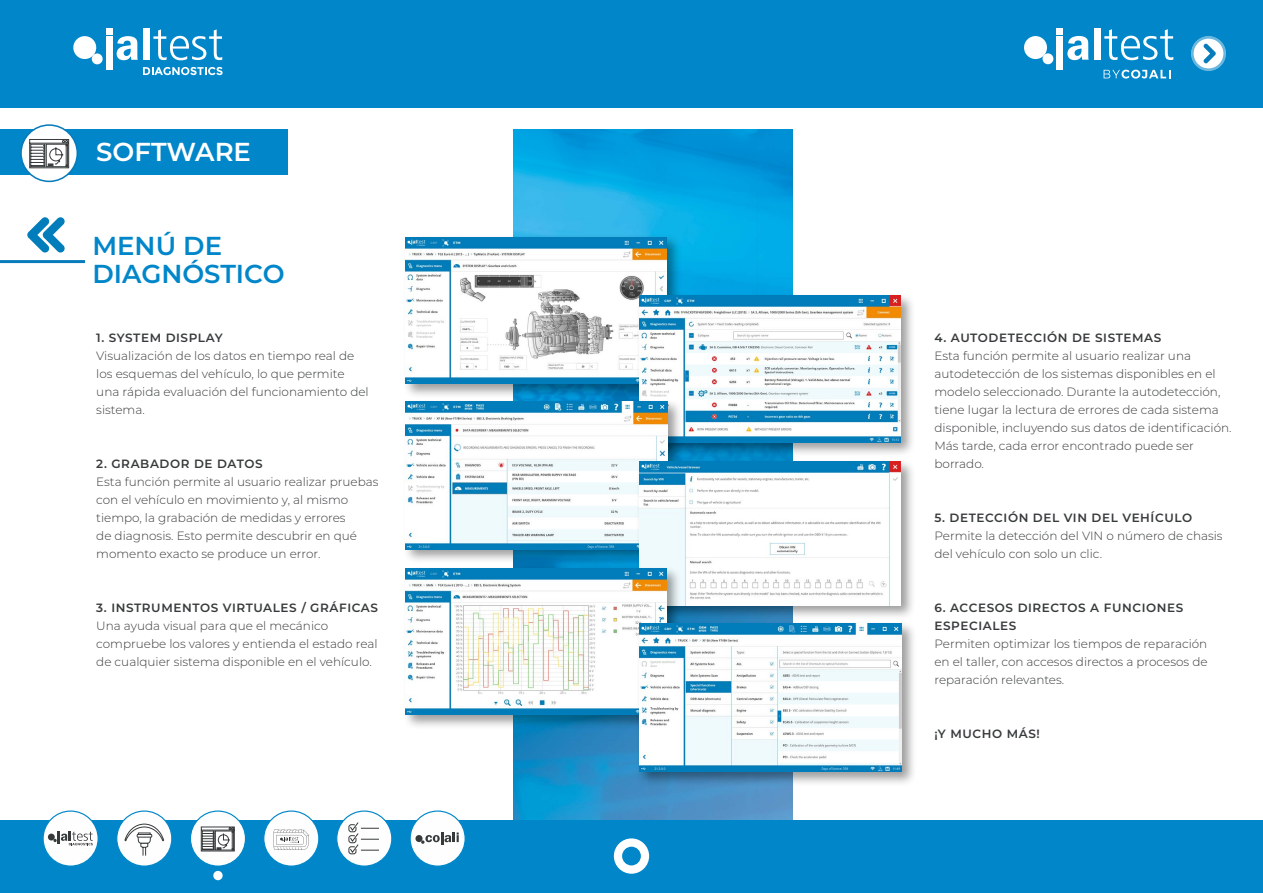
<style>
.page{position:relative;width:1263px;height:893px;background:#fff}
.page>*{position:absolute;margin:0;border:0;box-sizing:border-box;transform-origin:0 0}
.t1{font:600 25.95px/28.5px "Montserrat";color:#0086c9}
.t2{font:600 25.95px "Montserrat";color:#fff}
.t3{font:300 12px/18px "Montserrat";color:#373a3b}
.t4{font:600 12px/18px "Montserrat";letter-spacing:.05em;color:#373a3b}
</style>
<div class="page">
<img style="left:513px;top:129px;width:279px;height:692px">
<hr style="left:0;top:260px;width:85px;height:3px;background:#087cbb">
<div style="left:0;top:0;width:1263px;height:107px;background:#0086c9"></div>
<div style="left:106px;top:28px;width:6px;height:7px;background:#fff"></div>
<svg style="left:117px;top:36px;width:21px;height:24px"></svg>
<div style="left:143px;top:28px;width:7px;height:32px;background:#fff"></div>
<svg style="left:153px;top:29px;width:69px;height:31px"></svg>
<div style="left:106px;top:37px;width:6px;height:33px;background:#fff"></div>
<div style="left:73px;top:36px;width:23px;height:23px;background:#fff;border-radius:50%"></div>
<div style="left:92px;top:53px;width:11px;height:11px;background:#fff;border-radius:50%"></div>
<svg style="left:143px;top:67px;width:80px;height:8px"></svg>
<div style="left:0;top:821px;width:1263px;height:72px;background:#0086c9"></div>
<svg style="left:614px;top:838px;width:35px;height:36px"></svg>
<div style="left:213px;top:871px;width:10px;height:9px;background:#fff;border-radius:50%"></div>
<div style="left:0;top:129px;width:288px;height:46px;background:#0086c9"></div>
<svg style="left:21px;top:125px;width:56px;height:56px"></svg>
<div style="left:20px;top:124px;width:58px;height:58px;border:2px solid #087cbb;border-radius:50%"></div>
<svg style="left:29px;top:139px;width:40px;height:29px"></svg>
<div style="left:402px;top:234px;width:279px;height:165px;background:#000;opacity:.39"></div>
<img style="left:405px;top:237px;width:261px;height:147px">
<div style="left:636px;top:292px;width:279px;height:165px;background:#000;opacity:.39"></div>
<img style="left:639px;top:296px;width:261px;height:146px">
<div style="left:402px;top:398px;width:280px;height:166px;background:#000;opacity:.39"></div>
<img style="left:405px;top:402px;width:262px;height:147px">
<div style="left:636px;top:458px;width:280px;height:162px;background:#000;opacity:.39"></div>
<img style="left:639px;top:461px;width:261px;height:144px">
<div style="left:402px;top:565px;width:279px;height:165px;background:#000;opacity:.39"></div>
<img style="left:405px;top:568px;width:261px;height:147px">
<div style="left:636px;top:620px;width:281px;height:166px;background:#000;opacity:.39"></div>
<img style="left:639px;top:624px;width:262px;height:147px">
<svg style="left:27px;top:217px;width:38px;height:36px"></svg>
<div style="left:1056px;top:28px;width:7px;height:7px;background:#fff"></div>
<svg style="left:1067px;top:36px;width:22px;height:24px"></svg>
<div style="left:1094px;top:28px;width:6px;height:32px;background:#fff"></div>
<svg style="left:1104px;top:29px;width:69px;height:31px"></svg>
<div style="left:1056px;top:37px;width:7px;height:33px;background:#fff"></div>
<div style="left:1024px;top:36px;width:23px;height:23px;background:#fff;border-radius:50%"></div>
<div style="left:1042px;top:53px;width:11px;height:11px;background:#fff;border-radius:50%"></div>
<svg style="left:1103px;top:70px;width:67px;height:9px"></svg>
<svg style="left:1191px;top:36px;width:35px;height:35px"></svg>
<div style="left:1191px;top:36px;width:35px;height:35px;border:2px solid #0086c9;border-radius:50%"></div>
<svg style="left:1203px;top:44px;width:13px;height:19px"></svg>
<div style="left:43px;top:811px;width:55px;height:55px;background:#fefefe;border-radius:50%"></div>
<div style="left:43px;top:810px;width:56px;height:57px;border:1px solid #0086c9;border-radius:50%"></div>
<div style="left:117px;top:811px;width:55px;height:55px;background:#fefefe;border-radius:50%"></div>
<div style="left:116px;top:810px;width:56px;height:57px;border:1px solid #0086c9;border-radius:50%"></div>
<div style="left:190px;top:811px;width:55px;height:55px;background:#fefefe;border-radius:50%"></div>
<div style="left:190px;top:810px;width:56px;height:57px;border:1px solid #0086c9;border-radius:50%"></div>
<div style="left:337px;top:811px;width:55px;height:55px;background:#fefefe;border-radius:50%"></div>
<div style="left:336px;top:810px;width:56px;height:57px;border:1px solid #0086c9;border-radius:50%"></div>
<div style="left:264px;top:811px;width:55px;height:55px;background:#fefefe;border-radius:50%"></div>
<div style="left:263px;top:810px;width:56px;height:57px;border:1px solid #0086c9;border-radius:50%"></div>
<div style="left:410px;top:811px;width:55px;height:55px;background:#fefefe;border-radius:50%"></div>
<div style="left:409px;top:810px;width:57px;height:57px;border:1px solid #0086c9;border-radius:50%"></div>
<div style="left:415px;top:835px;width:7px;height:7px;background:#373a3b;border-radius:50%"></div>
<svg style="left:421px;top:832px;width:38px;height:13px"></svg>
<svg style="left:274px;top:830px;width:35px;height:20px"></svg>
<svg style="left:348px;top:822px;width:31px;height:32px"></svg>
<svg style="left:124px;top:823px;width:40px;height:33px"></svg>
<svg style="left:201px;top:826px;width:34px;height:25px"></svg>
<div style="left:48px;top:834px;width:7px;height:6px;background:#373a3b;border-radius:50%"></div>
<svg style="left:53px;top:831px;width:40px;height:14px"></svg>
<h1 class="t2" style="left:96px;top:134px;width:156px">SOFTWARE</h1>
<h1 class="t1" style="left:92px;top:230px;width:194px">MENÚ DE<br>DIAGNÓSTICO</h1>
<p class="t4" style="left:96px;top:328px;width:128px">1. SYSTEM DISPLAY</p>
<p class="t3" style="left:96px;top:346px;width:274px">Visualización de los datos en tiempo real de los esquemas del vehículo, lo que permite una rápida evaluación del funcionamiento del sistema.</p>
<p class="t4" style="left:96px;top:454px;width:168px">2. GRABADOR DE DATOS</p>
<p class="t3" style="left:96px;top:472px;width:284px">Esta función permite al usuario realizar pruebas con el vehículo en movimiento y, al mismo tiempo, la grabación de medidas y errores<br>de diagnosis. Esto permite descubrir en qué momento exacto se produce un error.</p>
<p class="t4" style="left:96px;top:598px;width:283px">3. INSTRUMENTOS VIRTUALES / GRÁFICAS</p>
<p class="t3" style="left:96px;top:616px;width:283px">Una ayuda visual para que el mecánico compruebe los valores y entienda el estado real de cualquier sistema disponible en el vehículo.</p>
<p class="t4" style="left:934px;top:328px;width:228px">4. AUTODETECCIÓN DE SISTEMAS</p>
<p class="t3" style="left:934px;top:346px;width:299px">Esta función permite al usuario realizar una autodetección de los sistemas disponibles en el modelo seleccionado. Durante la autodetección, tiene lugar la lectura de errores de cada sistema disponible, incluyendo sus datos de identificación.<br>Más tarde, cada error encontrado puede ser borrado.</p>
<p class="t4" style="left:934px;top:508px;width:259px">5. DETECCIÓN DEL VIN DEL VEHÍCULO</p>
<p class="t3" style="left:934px;top:526px;width:290px">Permite la detección del VIN o número de chasis del vehículo con solo un clic.</p>
<p class="t4" style="left:934px;top:598px;width:250px">6. ACCESOS DIRECTOS A FUNCIONES<br>ESPECIALES</p>
<p class="t3" style="left:934px;top:634px;width:275px;text-align:justify">Permiten optimizar los tiempos de reparación en el taller, con accesos directos a procesos de reparación relevantes.</p>
<p class="t4" style="left:934px;top:724px;width:107px">¡Y MUCHO MÁS!</p>
</div>
